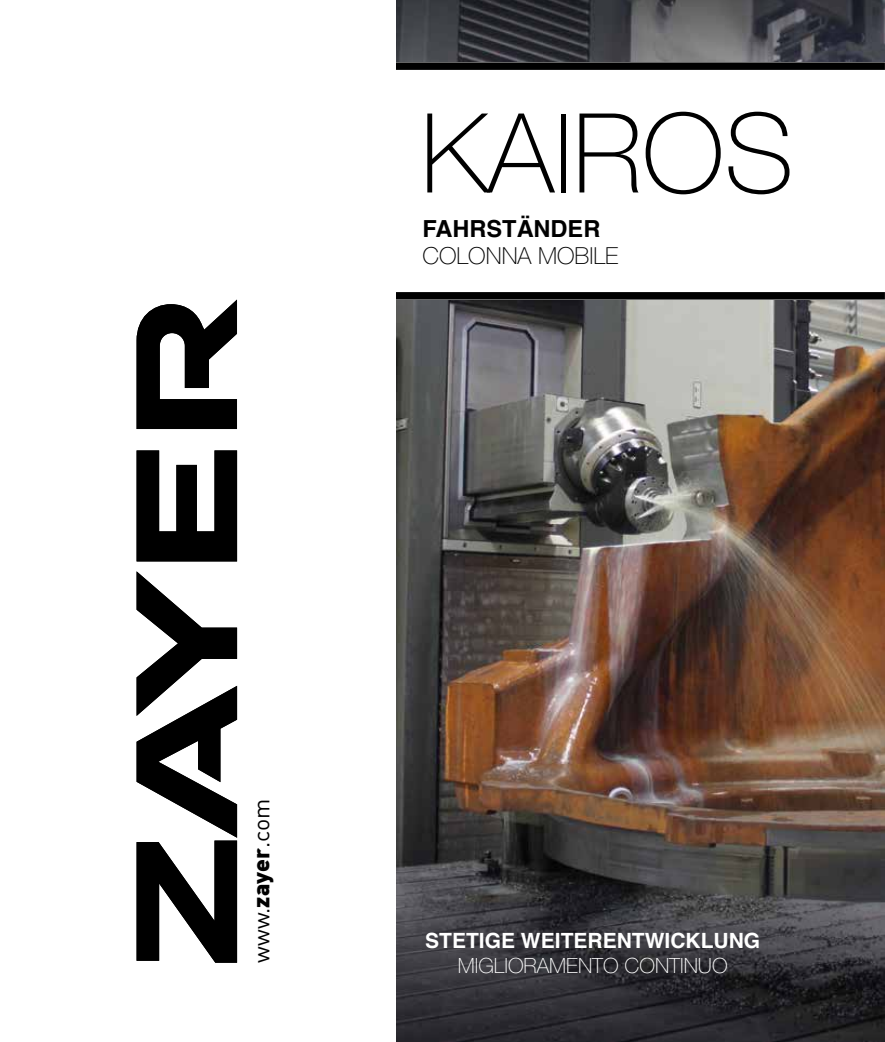
<style>
.page{position:relative;width:885px;height:1042px;background:#fff}
.page>*{position:absolute;margin:0;border:0;box-sizing:border-box;transform-origin:0 0}
.t1{font:100 110.55px "Helvetica Neue";color:#000}
.t2{font:100 23.55px "Helvetica Neue";color:#000}
.t3{font:700 23.55px "Helvetica";color:#000}
.t4{font:23.1px "DIN";color:#000}
.t5{font:700 21px "Helvetica";color:#fff}
.t6{font:100 21px "Helvetica Neue";color:#fff}
.s1{font-weight:900}
</style>
<div class="page">
<img style="left:396px;top:0;width:488px;height:62px">
<img style="left:396px;top:300px;width:488px;height:742px">
<div style="left:0;top:62px;width:884px;height:8px;background:#000"></div>
<div style="left:0;top:292px;width:884px;height:8px;background:#000"></div>
<div style="left:0;top:0;width:395px;height:1042px;background:#fff"></div>
<svg style="left:136px;top:450px;width:101px;height:111px"></svg>
<svg style="left:136px;top:571px;width:101px;height:391px"></svg>
<svg style="left:136px;top:300px;width:101px;height:129px"></svg>
<h1 class="t1" style="left:420px;top:90px;width:375px">KAIROS</h1>
<p class="t3" style="left:422px;top:209px;width:179px">FAHRSTÄNDER</p>
<p class="t2" style="left:422px;top:242px;width:197px">COLONNA MOBILE</p>
<p class="t4" style="left:247px;top:962px;width:166px;rotate:-90deg">www.<span class="s1">zayer</span>.com</p>
<p class="t5" style="left:425px;top:923px;width:336px">STETIGE WEITERENTWICKLUNG</p>
<p class="t6" style="left:458px;top:953px;width:271px">MIGLIORAMENTO CONTINUO</p>
</div>
